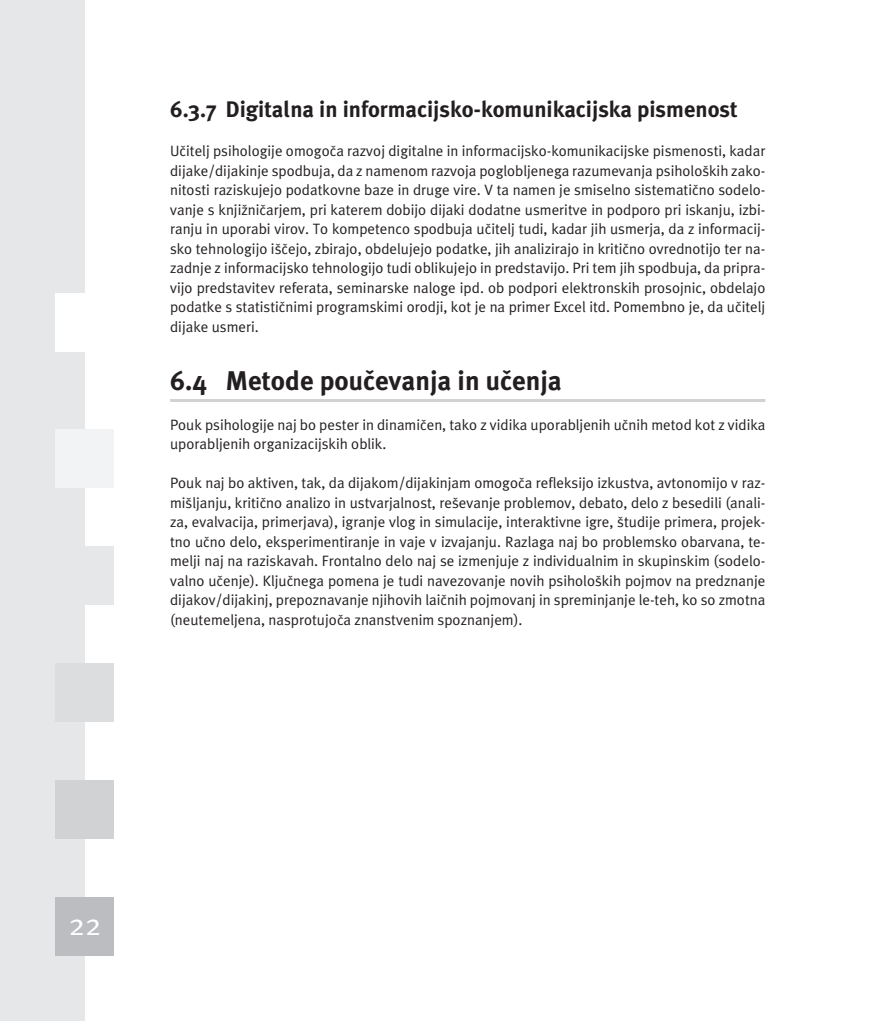
<style>
.page{position:relative;width:893px;height:1021px;background:#fff}
.page>*{position:absolute;margin:0;border:0;box-sizing:border-box;transform-origin:0 0}
.t1{font:30px "Meta KT Normal A";color:#fff}
.n2{font:27px "Meta KT Bold A";color:#231f20}
.n3{font:22.5px "Meta KT Bold A";color:#231f20}
.t2{font:15px/19.5px "Meta KT Normal A";color:#231f20;text-align:justify}
</style>
<div class="page">
<div style="left:0;top:0;width:85px;height:1020px;background:#e6e7e9"></div>
<div style="left:56px;top:897px;width:58px;height:58px;background:#bcbdc0"></div>
<div style="left:56px;top:780px;width:58px;height:59px;background:#d1d2d4"></div>
<div style="left:56px;top:663px;width:58px;height:59px;background:#dcdddf"></div>
<div style="left:56px;top:546px;width:58px;height:59px;background:#e6e7e9"></div>
<div style="left:56px;top:429px;width:58px;height:59px;background:#f2f3f4"></div>
<div style="left:56px;top:293px;width:58px;height:58px;background:#fff"></div>
<hr style="left:170px;top:399px;width:595px;height:3px;background:#d1d2d4">
<p class="n3" style="left:170px;top:96px;width:569px">6.3.7 Digitalna in informacijsko-komunikacijska pismenost</p>
<p class="t2" style="left:170px;top:141px;width:597px">Učitelj psihologije omogoča razvoj digitalne in informacijsko-komunikacijske pismenosti, kadar dijake/dijakinje spodbuja, da z namenom razvoja poglobljenega razumevanja psiholoških zako&shy;nitosti raziskujejo podatkovne baze in druge vire. V ta namen je smiselno sistematično sodelo&shy;vanje s knjižničarjem, pri katerem dobijo dijaki dodatne usmeritve in podporo pri iskanju, izbi&shy;ranju in uporabi virov. To kompetenco spodbuja učitelj tudi, kadar jih usmerja, da z informacij&shy;sko tehnologijo iščejo, zbirajo, obdelujejo podatke, jih analizirajo in kritično ovrednotijo ter na&shy;zadnje z informacijsko tehnologijo tudi oblikujejo in predstavijo. Pri tem jih spodbuja, da pripra&shy;vijo predstavitev referata, seminarske naloge ipd. ob podpori elektronskih prosojnic, obdelajo podatke s statističnimi programskimi orodji, kot je na primer Excel itd. Pomembno je, da učitelj dijake usmeri.</p>
<p class="n2" style="left:170px;top:364px;width:393px">6.4 Metode poučevanja in učenja</p>
<p class="t2" style="left:170px;top:414px;width:597px">Pouk psihologije naj bo pester in dinamičen, tako z vidika uporabljenih učnih metod kot z vidika uporabljenih organizacijskih oblik.</p>
<p class="t2" style="left:170px;top:473px;width:597px">Pouk naj bo aktiven, tak, da dijakom/dijakinjam omogoča refleksijo izkustva, avtonomijo v raz&shy;mišljanju, kritično analizo in ustvarjalnost, reševanje problemov, debato, delo z besedili (anali&shy;za, evalvacija, primerjava), igranje vlog in simulacije, interaktivne igre, študije primera, projek&shy;tno učno delo, eksperimentiranje in vaje v izvajanju. Razlaga naj bo problemsko obarvana, te&shy;melji naj na raziskavah. Frontalno delo naj se izmenjuje z individualnim in skupinskim (sodelo&shy;valno učenje). Ključnega pomena je tudi navezovanje novih psiholoških pojmov na predznanje dijakov/dijakinj, prepoznavanje njihovih laičnih pojmovanj in spreminjanje le-teh, ko so zmotna (neutemeljena, nasprotujoča znanstvenim spoznanjem).</p>
<h1 class="t1" style="left:69px;top:907px;width:34px">22</h1>
</div>
